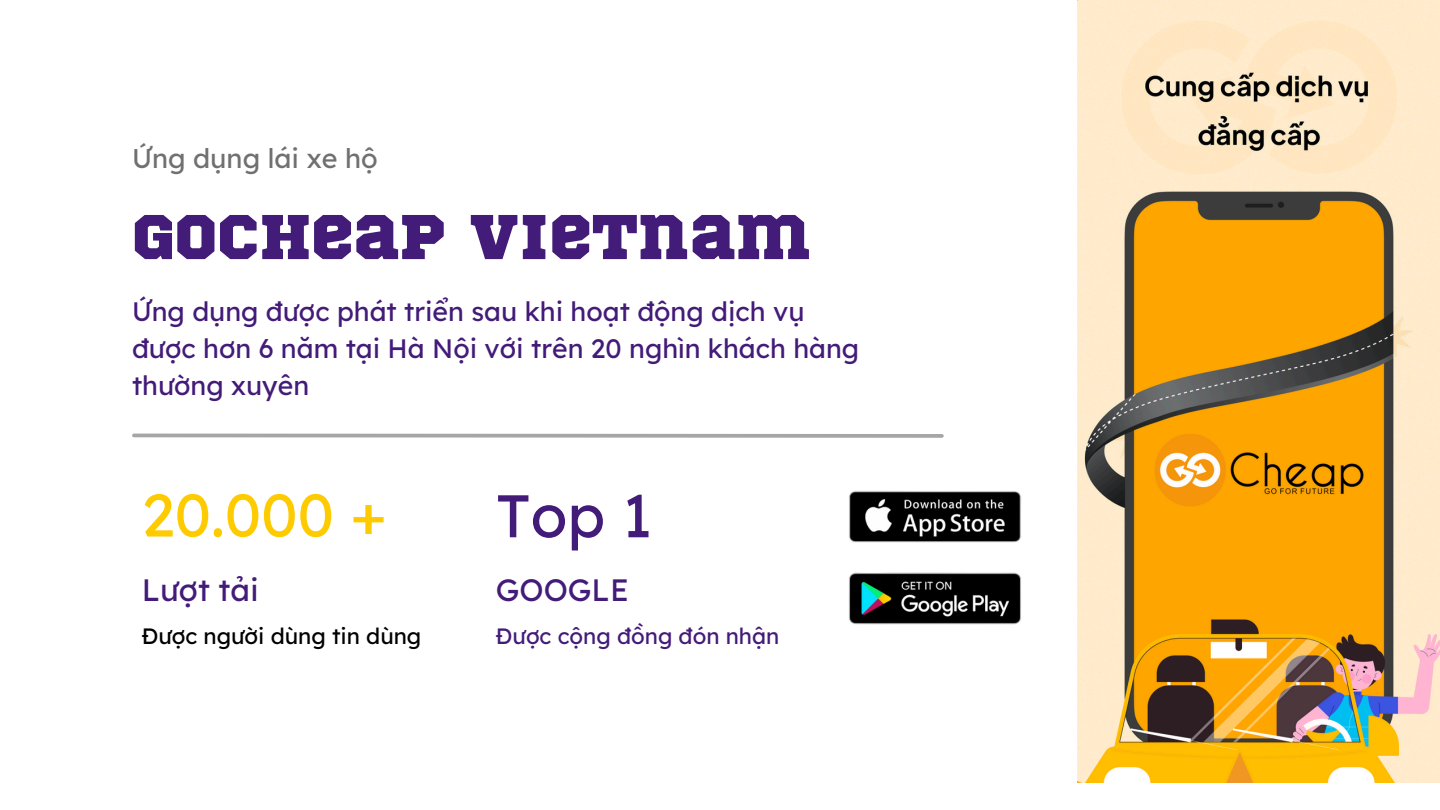
<style>
.page{position:relative;width:1440px;height:810px;background:#fff}
.page>*{position:absolute;margin:0;border:0;box-sizing:border-box;transform-origin:0 0}
.t1{font:63.1px "Sports World";color:#431b78}
.t2{font:60px "Lexend Deca";color:#fecb00}
.t3{font:60px "Lexend Deca";color:#431b78}
.t4{font:30.9px "Lexend Deca";color:#431b78}
.t5{font:27px "Lexend Deca";color:#726f6f}
.t6{font:26.6px/36.8px "Lexend Deca";color:#431b78}
.t7{font:22.2px "Lexend Deca";color:#000}
.t8{font:22.2px "Lexend Deca";color:#431b78}
</style>
<div class="page">
<svg style="left:132px;top:433px;width:812px;height:5px;background:#bcbcbc"></svg>
<img style="left:1078px;top:0;width:362px;height:783px">
<img style="left:849px;top:491px;width:173px;height:134px">
<h1 class="t5" style="left:132px;top:141px;width:247px">Ứng dụng lái xe hộ</h1>
<h4 class="t1" style="left:132px;top:209px;width:681px">GOCHEAP VIETNAM</h4>
<h4 class="t6" style="left:132px;top:293px;width:729px">Ứng dụng được phát triển sau khi hoạt động dịch vụ được hơn 6 năm tại Hà Nội với trên 20 nghìn khách hàng thường xuyên</h4>
<h3 class="t2" style="left:142px;top:477px;width:246px">20.000 +</h3>
<p class="t3" style="left:496px;top:477px;width:158px">Top 1</p>
<h1 class="t4" style="left:496px;top:570px;width:135px">GOOGLE</h1>
<p class="t8" style="left:496px;top:621px;width:285px">Được cộng đồng đón nhận</p>
<p class="t4" style="left:142px;top:570px;width:118px">Lượt tải</p>
<h1 class="t7" style="left:142px;top:621px;width:281px">Được người dùng tin dùng</h1>
</div>
